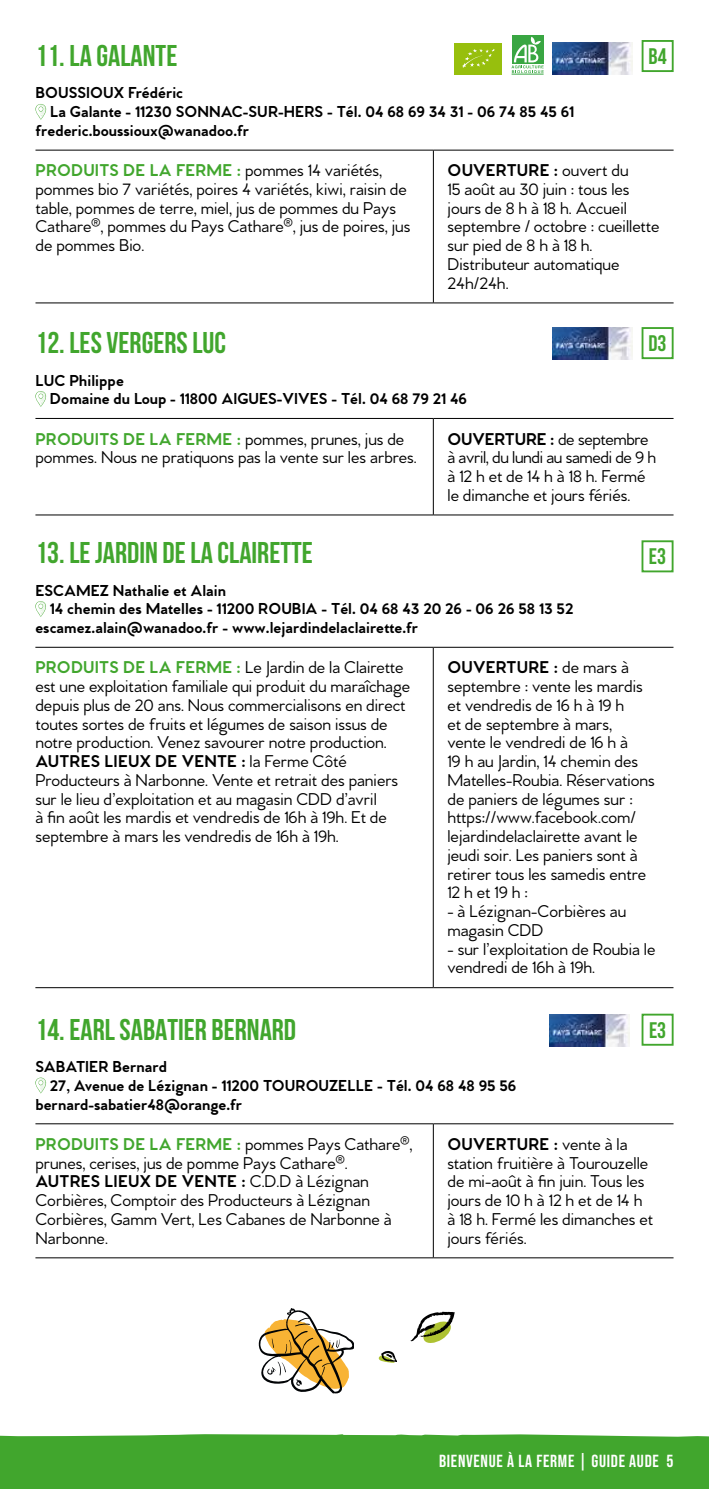
<style>
.page{position:relative;width:709px;height:1489px;background:#fff}
.page>*{position:absolute;margin:0;border:0;box-sizing:border-box;transform-origin:0 0}
.t1{font:700 30px "Bebas Neue";color:#41a62d}
.t2{font:22.5px "Bebas Neue";color:#41a62d}
.t3{font:500 17.5px/18.8px "Venti CF";color:#000}
.t4{font:500 17.5px/18.8px "Venti CF";letter-spacing:-.02em;color:#000}
.t5{font:17.5px "Bebas Neue";letter-spacing:.04em;color:#fff}
.t6{font:700 16.25px/18.8px "Venti CF";color:#000}
.s1{font-weight:700;color:#41a62d}
.s2{font-weight:700}
</style>
<div class="page">
<div style="left:0;top:1434px;width:709px;height:54px;background:#41a62d"></div>
<hr style="left:35px;top:647px;width:398px;height:1px;background:#000">
<hr style="left:433px;top:647px;width:240px;height:1px;background:#000">
<hr style="left:433px;top:647px;width:1px;height:340px;background:#000">
<hr style="left:35px;top:987px;width:398px;height:1px;background:#000">
<hr style="left:433px;top:987px;width:240px;height:1px;background:#000">
<svg style="left:35px;top:601px;width:11px;height:16px"></svg>
<div style="left:641px;top:540px;width:32px;height:32px;border:2px solid #41a62d"></div>
<hr style="left:35px;top:1123px;width:398px;height:1px;background:#000">
<hr style="left:433px;top:1123px;width:240px;height:1px;background:#000">
<hr style="left:433px;top:1124px;width:1px;height:133px;background:#000">
<hr style="left:35px;top:1257px;width:398px;height:1px;background:#000">
<hr style="left:433px;top:1257px;width:240px;height:1px;background:#000">
<svg style="left:35px;top:1077px;width:11px;height:16px"></svg>
<div style="left:641px;top:1013px;width:32px;height:32px;border:2px solid #41a62d"></div>
<img style="left:549px;top:1014px;width:80px;height:32px">
<hr style="left:35px;top:150px;width:398px;height:1px;background:#000">
<hr style="left:433px;top:150px;width:240px;height:1px;background:#000">
<hr style="left:433px;top:150px;width:1px;height:152px;background:#000">
<hr style="left:35px;top:302px;width:398px;height:1px;background:#000">
<hr style="left:433px;top:302px;width:240px;height:1px;background:#000">
<svg style="left:35px;top:104px;width:11px;height:16px"></svg>
<div style="left:641px;top:40px;width:32px;height:32px;border:2px solid #41a62d"></div>
<img style="left:552px;top:42px;width:80px;height:32px">
<hr style="left:511px;top:74px;width:32px;height:1px;background:#39a642">
<div style="left:511px;top:35px;width:32px;height:29px;background:#39a642"></div>
<svg style="left:511px;top:37px;width:32px;height:36px"></svg>
<div style="left:454px;top:43px;width:48px;height:31px;background:#97bf0d"></div>
<svg style="left:462px;top:49px;width:33px;height:19px"></svg>
<hr style="left:35px;top:418px;width:398px;height:1px;background:#000">
<hr style="left:433px;top:418px;width:240px;height:1px;background:#000">
<hr style="left:433px;top:419px;width:1px;height:95px;background:#000">
<hr style="left:35px;top:514px;width:398px;height:1px;background:#000">
<hr style="left:433px;top:514px;width:240px;height:1px;background:#000">
<svg style="left:35px;top:391px;width:11px;height:16px"></svg>
<div style="left:641px;top:327px;width:32px;height:32px;border:2px solid #41a62d"></div>
<img style="left:552px;top:328px;width:80px;height:32px">
<svg style="left:378px;top:1351px;width:19px;height:11px"></svg>
<svg style="left:410px;top:1311px;width:45px;height:32px"></svg>
<svg style="left:259px;top:1308px;width:95px;height:84px"></svg>
<svg style="left:282px;top:1362px;width:4px;height:10px"></svg>
<h1 class="t1" style="left:35px;top:39px;width:143px">11. LA GALANTE</h1>
<p class="t6" style="left:35px;top:85px;width:149px">BOUSSIOUX Frédéric</p>
<p class="t6" style="left:50px;top:103px;width:525px">La Galante - 11230 SONNAC-SUR-HERS - Tél. 04 68 69 34 31 - 06 74 85 45 61</p>
<p class="t6" style="left:35px;top:122px;width:215px">frederic.boussioux@wanadoo.fr</p>
<p class="t3" style="left:35px;top:161px;width:376px"><span class="s1">PRODUITS DE LA FERME :</span> pommes 14 variétés, pommes bio 7 variétés, poires 4 variétés, kiwi, raisin de table, pommes de terre, miel, jus de pommes du Pays Cathare®, pommes du Pays Cathare®, jus de poires, jus de pommes Bio.</p>
<p class="t3" style="left:447px;top:161px;width:213px"><span class="s2">OUVERTURE :</span> ouvert du<br>15 août au 30 juin : tous les jours de 8 h à 18 h. Accueil septembre / octobre : cueillette sur pied de 8 h à 18 h.<br>Distributeur automatique<br>24h/24h.</p>
<p class="t2" style="left:648px;top:43px;width:20px">B4</p>
<h1 class="t1" style="left:35px;top:326px;width:192px">12. LES VERGERS LUC</h1>
<p class="t6" style="left:50px;top:371px;width:418px;text-indent:-15px">LUC Philippe<br>Domaine du Loup - 11800 AIGUES-VIVES - Tél. 04 68 79 21 46</p>
<p class="t3" style="left:35px;top:430px;width:383px"><span class="s1">PRODUITS DE LA FERME :</span> pommes, prunes, jus de pommes. Nous ne pratiquons pas la vente sur les arbres.</p>
<p class="t4" style="left:447px;top:430px;width:210px"><span class="s2">OUVERTURE :</span> de septembre à avril, du lundi au samedi de 9 h à 12 h et de 14 h à 18 h. Fermé le dimanche et jours fériés.</p>
<p class="t2" style="left:648px;top:330px;width:20px">D3</p>
<h1 class="t1" style="left:35px;top:536px;width:279px">13. LE JARDIN DE LA CLAIRETTE</h1>
<p class="t6" style="left:35px;top:581px;width:192px">ESCAMEZ Nathalie et Alain</p>
<p class="t6" style="left:50px;top:600px;width:525px">14 chemin des Matelles - 11200 ROUBIA - Tél. 04 68 43 20 26 - 06 26 58 13 52</p>
<p class="t6" style="left:35px;top:619px;width:384px">escamez.alain@wanadoo.fr - www.lejardindelaclairette.fr</p>
<p class="t3" style="left:35px;top:658px;width:376px"><span class="s1">PRODUITS DE LA FERME :</span> Le Jardin de la Clairette est une exploitation familiale qui produit du maraîchage depuis plus de 20 ans. Nous commercialisons en direct toutes sortes de fruits et légumes de saison issus de notre production. Venez savourer notre production.<br><span class="s2">AUTRES LIEUX DE VENTE :</span> la Ferme Côté Producteurs à Narbonne. Vente et retrait des paniers sur le lieu d’exploitation et au magasin CDD d’avril<br>à fin août les mardis et vendredis de 16h à 19h. Et de septembre à mars les vendredis de 16h à 19h.</p>
<p class="t3" style="left:447px;top:658px;width:209px"><span class="s2">OUVERTURE :</span> de mars à septembre : vente les mardis et vendredis de 16 h à 19 h<br>et de septembre à mars, vente le vendredi de 16 h à<br>19 h au Jardin, 14 chemin des<br>Matelles-Roubia. Réservations de paniers de légumes sur : https://www.facebook.com/ lejardindelaclairette avant le jeudi soir. Les paniers sont à retirer tous les samedis entre<br>12 h et 19 h :</p>
<p class="t3" style="left:447px;top:902px;width:180px">- à Lézignan-Corbières au magasin CDD</p>
<p class="t3" style="left:447px;top:939px;width:210px">- sur l’exploitation de Roubia le vendredi de 16h à 19h.</p>
<p class="t2" style="left:649px;top:543px;width:19px">E3</p>
<h1 class="t1" style="left:35px;top:1012px;width:262px">14. EARL SABATIER BERNARD</h1>
<p class="t6" style="left:35px;top:1058px;width:133px">SABATIER Bernard</p>
<p class="t6" style="left:50px;top:1076px;width:468px">27, Avenue de Lézignan - 11200 TOUROUZELLE - Tél. 04 68 48 95 56</p>
<p class="t6" style="left:35px;top:1095px;width:208px">bernard-sabatier48@orange.fr</p>
<p class="t3" style="left:35px;top:1135px;width:379px"><span class="s1">PRODUITS DE LA FERME :</span> pommes Pays Cathare®, prunes, cerises, jus de pomme Pays Cathare®.<br><span class="s2">AUTRES LIEUX DE VENTE :</span> C.D.D à Lézignan Corbières, Comptoir des Producteurs à Lézignan Corbières, Gamm Vert, Les Cabanes de Narbonne à Narbonne.</p>
<p class="t3" style="left:447px;top:1135px;width:207px"><span class="s2">OUVERTURE :</span> vente à la station fruitière à Tourouzelle de mi-août à fin juin. Tous les jours de 10 h à 12 h et de 14 h à 18 h. Fermé les dimanches et jours fériés.</p>
<p class="t2" style="left:649px;top:1017px;width:19px">E3</p>
<p class="t5" style="left:439px;top:1450px;width:236px">BIENVENUE À LA FERME | GUIDE AUDE 5</p>
</div>
